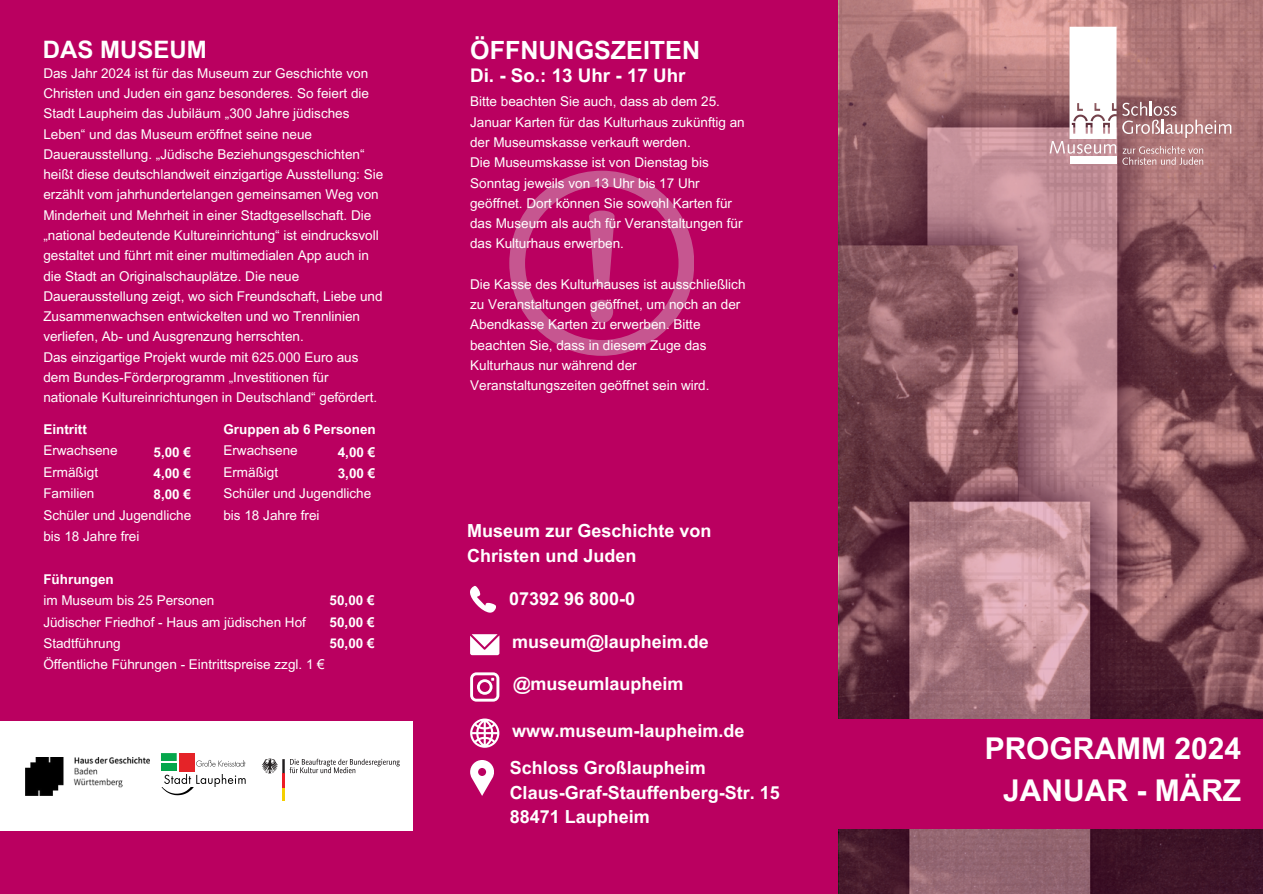
<style>
.page{position:relative;width:1263px;height:894px;background:#fff}
.page>*{position:absolute;margin:0;border:0;box-sizing:border-box;transform-origin:0 0}
.t1{font:700 30px "Arial MT Pro";color:#fff}
.t2{font:700 25.05px "Arial MT Pro";color:#fff}
.t3{font:700 24px "Arial MT Pro";color:#fff}
.t4{font:700 18.75px "Arial MT Pro";color:#fff}
.t5{font:700 18px/24.8px "Arial MT Pro";color:#fff}
.t6{font:13.5px/20.2px "Arial MT Pro";color:#fff}
.t7{font:700 13.5px "Arial MT Pro";color:#fff}
</style>
<div class="page">
<div style="left:0;top:0;width:1263px;height:893px;background:#ba0060"></div>
<svg style="left:470px;top:585px;width:26px;height:27px"></svg>
<svg style="left:470px;top:760px;width:24px;height:35px"></svg>
<svg style="left:470px;top:634px;width:29px;height:21px"></svg>
<svg style="left:509px;top:171px;width:185px;height:184px"></svg>
<svg style="left:839px;top:0;width:424px;height:893px;background:#94626a"></svg>
<div style="left:1069px;top:156px;width:47px;height:8px;background:#fff"></div>
<svg style="left:1050px;top:27px;width:66px;height:127px;background:#e0cbcc"></svg>
<svg style="left:1122px;top:146px;width:81px;height:19px;background:#bb8e90"></svg>
<svg style="left:1122px;top:102px;width:109px;height:36px;background:#b08386"></svg>
<div style="left:817px;top:719px;width:446px;height:109px;background:#ba0060"></div>
<div style="left:0;top:721px;width:413px;height:109px;background:#fff"></div>
<hr style="left:282px;top:786px;width:3px;height:14px;background:#f5cf00">
<hr style="left:282px;top:772px;width:3px;height:14px;background:#ed1c24">
<svg style="left:262px;top:758px;width:138px;height:15px"></svg>
<svg style="left:161px;top:753px;width:16px;height:7px"></svg>
<div style="left:161px;top:763px;width:16px;height:8px;background:#04a64b"></div>
<div style="left:179px;top:753px;width:15px;height:18px;background:#e52328"></div>
<svg style="left:161px;top:774px;width:85px;height:21px"></svg>
<svg style="left:196px;top:760px;width:50px;height:6px"></svg>
<img style="left:26px;top:757px;width:123px;height:38px">
<svg style="left:470px;top:672px;width:29px;height:29px"></svg>
<svg style="left:470px;top:718px;width:29px;height:29px"></svg>
<p class="t3" style="left:43px;top:41px;width:165px">DAS MUSEUM</p>
<p class="t6" style="left:43px;top:65px;width:341px">Das Jahr 2024 ist für das Museum zur Geschichte von Christen und Juden ein ganz besonderes. So feiert die Stadt Laupheim das Jubiläum „300 Jahre jüdisches Leben“ und das Museum eröffnet seine neue Dauerausstellung. „Jüdische Beziehungsgeschichten“ heißt diese deutschlandweit einzigartige Ausstellung: Sie erzählt vom jahrhundertelangen gemeinsamen Weg von Minderheit und Mehrheit in einer Stadtgesellschaft. Die „national bedeutende Kultureinrichtung“ ist eindrucksvoll gestaltet und führt mit einer multimedialen App auch in die Stadt an Originalschauplätze. Die neue Dauerausstellung zeigt, wo sich Freundschaft, Liebe und Zusammenwachsen entwickelten und wo Trennlinien verliefen, Ab- und Ausgrenzung herrschten.</p>
<p class="t6" style="left:43px;top:348px;width:335px">Das einzigartige Projekt wurde mit 625.000 Euro aus dem Bundes-Förderprogramm „Investitionen für nationale Kultureinrichtungen in Deutschland“ gefördert.</p>
<p class="t7" style="left:43px;top:424px;width:45px">Eintritt</p>
<p class="t6" style="left:43px;top:442px;width:76px">Erwachsene</p>
<p class="t6" style="left:43px;top:463px;width:56px">Ermäßigt</p>
<p class="t6" style="left:43px;top:485px;width:53px">Familien</p>
<p class="t6" style="left:43px;top:506px;width:149px">Schüler und Jugendliche</p>
<p class="t6" style="left:43px;top:527px;width:98px">bis 18 Jahre frei</p>
<p class="t7" style="left:43px;top:573px;width:72px">Führungen</p>
<p class="t6" style="left:43px;top:591px;width:173px">im Museum bis 25 Personen</p>
<p class="t6" style="left:43px;top:613px;width:264px">Jüdischer Friedhof - Haus am jüdischen Hof</p>
<p class="t6" style="left:43px;top:634px;width:79px">Stadtführung</p>
<p class="t6" style="left:43px;top:656px;width:283px">Öffentliche Führungen - Eintrittspreise zzgl. 1 €</p>
<p class="t7" style="left:223px;top:424px;width:154px">Gruppen ab 6 Personen</p>
<p class="t6" style="left:223px;top:442px;width:76px">Erwachsene</p>
<p class="t6" style="left:223px;top:463px;width:56px">Ermäßigt</p>
<p class="t6" style="left:223px;top:484px;width:149px;line-height:21.3px">Schüler und Jugendliche bis 18 Jahre frei</p>
<p class="t7" style="left:154px;top:446px;width:39px">5,00 €</p>
<p class="t7" style="left:154px;top:468px;width:39px">4,00 €</p>
<p class="t7" style="left:154px;top:489px;width:39px">8,00 €</p>
<p class="t7" style="left:338px;top:446px;width:39px">4,00 €</p>
<p class="t7" style="left:338px;top:468px;width:39px">3,00 €</p>
<p class="t7" style="left:330px;top:595px;width:47px">50,00 €</p>
<p class="t7" style="left:330px;top:616px;width:47px">50,00 €</p>
<p class="t7" style="left:330px;top:638px;width:47px">50,00 €</p>
<p class="t2" style="left:470px;top:40px;width:231px">ÖFFNUNGSZEITEN</p>
<p class="t4" style="left:470px;top:68px;width:217px">Di. - So.: 13 Uhr - 17 Uhr</p>
<p class="t6" style="left:470px;top:93px;width:276px">Bitte beachten Sie auch, dass ab dem 25.<br>Januar Karten für das Kulturhaus zukünftig an der Museumskasse verkauft werden.</p>
<p class="t6" style="left:470px;top:154px;width:274px">Die Museumskasse ist von Dienstag bis Sonntag jeweils von 13 Uhr bis 17 Uhr geöffnet. Dort können Sie sowohl Karten für das Museum als auch für Veranstaltungen für das Kulturhaus erwerben.</p>
<p class="t6" style="left:470px;top:275px;width:277px">Die Kasse des Kulturhauses ist ausschließlich zu Veranstaltungen geöffnet, um noch an der Abendkasse Karten zu erwerben. Bitte beachten Sie, dass in diesem Zuge das Kulturhaus nur während der Veranstaltungszeiten geöffnet sein wird.</p>
<p class="t5" style="left:467px;top:520px;width:246px">Museum zur Geschichte von<br>Christen und Juden</p>
<p class="t5" style="left:509px;top:588px;width:128px">07392 96 800-0</p>
<p class="t5" style="left:512px;top:631px;width:198px">museum@laupheim.de</p>
<p class="t5" style="left:513px;top:673px;width:172px">@museumlaupheim</p>
<p class="t5" style="left:512px;top:719px;width:234px">www.museum-laupheim.de</p>
<p class="t5" style="left:510px;top:757px;width:198px">Schloss Großlaupheim</p>
<p class="t5" style="left:510px;top:782px;width:272px">Claus-Graf-Stauffenberg-Str. 15</p>
<p class="t5" style="left:510px;top:806px;width:142px">88471 Laupheim</p>
<p class="t1" style="left:985px;top:737px;width:258px">PROGRAMM 2024</p>
<p class="t1" style="left:1003px;top:778px;width:240px">JANUAR - MÄRZ</p>
</div>
